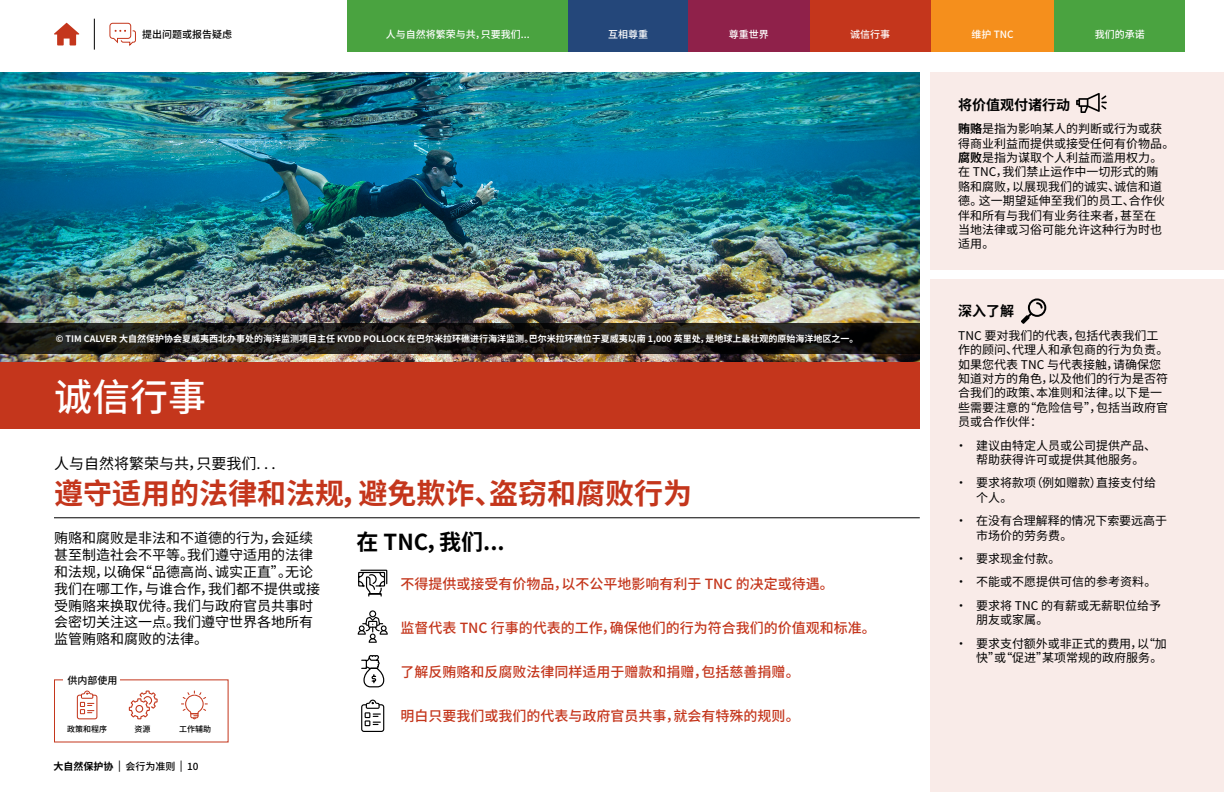
<style>
.page{position:relative;width:1224px;height:792px;background:#fff}
.page>*{position:absolute;margin:0;border:0;box-sizing:border-box;transform-origin:0 0}
.t1{font:500 38px "Source Han Sans CN";color:#fff}
.t2{font:700 29px "Source Han Sans CN";color:#c4361c}
.t3{font:700 22px "Source Han Sans CN";color:#000}
.t4{font:15px "Source Han Sans CN";color:#000}
.t5{font:14px/16.8px "Source Han Sans CN";color:#000}
.t6{font:500 14px "Source Han Sans CN";color:#c4361c}
.t7{font:700 14px "Source Han Sans CN";color:#000}
.t8{font:12px/14.4px "Source Han Sans CN";color:#000}
.t9{font:500 10px "Source Han Sans CN";color:#fff}
.t10{font:500 10px "Source Han Sans CN";color:#000}
.t11{font:700 9px "Source Han Sans CN";color:#fff}
.t12{font:500 8px "Source Han Sans CN";color:#000}
.s1{font-weight:700}
</style>
<div class="page">
<img style="left:0;top:72px;width:920px;height:291px">
<svg style="left:54px;top:23px;width:25px;height:22px"></svg>
<hr style="left:94px;top:19px;width:1px;height:31px;background:#000">
<div style="left:0;top:363px;width:920px;height:66px;background:#c4361c"></div>
<hr style="left:54px;top:517px;width:866px;height:1px;background:#000">
<svg style="left:358px;top:569px;width:30px;height:28px"></svg>
<svg style="left:358px;top:610px;width:30px;height:33px"></svg>
<svg style="left:361px;top:655px;width:24px;height:33px"></svg>
<svg style="left:361px;top:700px;width:23px;height:32px"></svg>
<div style="left:931px;top:72px;width:293px;height:720px;background:#f9ebe8"></div>
<div style="left:926px;top:270px;width:298px;height:9px;background:#fff"></div>
<svg style="left:1021px;top:298px;width:25px;height:26px"></svg>
<svg style="left:0;top:323px;width:920px;height:30px;background:#1b1915"></svg>
<svg style="left:109px;top:22px;width:27px;height:24px"></svg>
<div style="left:348px;top:0;width:220px;height:51px;background:#4aa340"></div>
<div style="left:568px;top:0;width:120px;height:51px;background:#24477a"></div>
<div style="left:688px;top:0;width:122px;height:51px;background:#8f214a"></div>
<div style="left:810px;top:0;width:121px;height:51px;background:#c4361c"></div>
<div style="left:931px;top:0;width:123px;height:51px;background:#f58f1c"></div>
<div style="left:1054px;top:0;width:131px;height:51px;background:#4aa340"></div>
<svg style="left:77px;top:691px;width:20px;height:28px"></svg>
<svg style="left:181px;top:691px;width:27px;height:28px"></svg>
<svg style="left:129px;top:691px;width:29px;height:28px"></svg>
<svg style="left:1076px;top:93px;width:31px;height:20px"></svg>
<p class="t10" style="left:142px;top:29px;width:91px">提出问题或报告疑虑</p>
<p class="t9" style="left:386px;top:29px;width:145px">人与自然将繁荣与共，只要我们...</p>
<p class="t9" style="left:608px;top:29px;width:41px">互相尊重</p>
<p class="t9" style="left:729px;top:29px;width:41px">尊重世界</p>
<p class="t9" style="left:850px;top:29px;width:41px">诚信行事</p>
<p class="t9" style="left:971px;top:29px;width:44px">维护 TNC</p>
<p class="t9" style="left:1095px;top:29px;width:51px">我们的承诺</p>
<p class="t11" style="left:56px;top:333px;width:804px">© TIM CALVER 大自然保护协会夏威夷西北办事处的海洋监测项目主任 KYDD POLLOCK 在巴尔米拉环礁进行海洋监测。巴尔米拉环礁位于夏威夷以南 1,000 英里处，是地球上最壮观的原始海洋地区之一。</p>
<p class="t1" style="left:54px;top:376px;width:153px">诚信行事</p>
<p class="t4" style="left:54px;top:455px;width:223px">人与自然将繁荣与共，只要我们. . .</p>
<p class="t2" style="left:54px;top:477px;width:639px">遵守适用的法律和法规，避免欺诈、盗窃和腐败行为</p>
<p class="t5" style="left:54px;top:530px;width:267px">贿赂和腐败是非法和不道德的行为，会延续甚至制造社会不平等。我们遵守适用的法律和法规，以确保“品德高尚、诚实正直”。无论我们在哪工作，与谁合作，我们都不提供或接受贿赂来换取优待。我们与政府官员共事时会密切关注这一点。我们遵守世界各地所有监管贿赂和腐败的法律。</p>
<p class="t3" style="left:357px;top:529px;width:150px">在 TNC，我们...</p>
<p class="t6" style="left:401px;top:576px;width:435px">不得提供或接受有价物品，以不公平地影响有利于 TNC 的决定或待遇。</p>
<p class="t6" style="left:401px;top:620px;width:477px">监督代表 TNC 行事的代表的工作，确保他们的行为符合我们的价值观和标准。</p>
<p class="t6" style="left:401px;top:664px;width:401px">了解反贿赂和反腐败法律同样适用于赠款和捐赠，包括慈善捐赠。</p>
<p class="t6" style="left:401px;top:708px;width:401px">明白只要我们或我们的代表与政府官员共事，就会有特殊的规则。</p>
<p class="t10" style="left:68px;top:674px;width:51px">供内部使用</p>
<p class="t12" style="left:67px;top:724px;width:41px">政策和程序</p>
<p class="t12" style="left:134px;top:724px;width:17px">资源</p>
<p class="t12" style="left:179px;top:724px;width:33px">工作辅助</p>
<p class="t10" style="left:54px;top:761px;width:147px"><span class="s1">大自然保护协</span> | 会行为准则 | 10</p>
<p class="t7" style="left:958px;top:97px;width:113px">将价值观付诸行动</p>
<p class="t8" style="left:958px;top:122px;width:218px"><span class="s1">贿赂</span>是指为影响某人的判断或行为或获得商业利益而提供或接受任何有价物品。<span class="s1">腐败</span>是指为谋取个人利益而滥用权力。在 TNC，我们禁止运作中一切形式的贿<br>赂和腐败，以展现我们的诚实、诚信和道德。这一期望延伸至我们的员工、合作伙伴和所有与我们有业务往来者，甚至在<br>当地法律或习俗可能允许这种行为时也适用。</p>
<p class="t7" style="left:958px;top:303px;width:57px">深入了解</p>
<p class="t8" style="left:958px;top:328px;width:212px">TNC 要对我们的代表，包括代表我们工作的顾问、代理人和承包商的行为负责。如果您代表 TNC 与代表接触，请确保您知道对方的角色，以及他们的行为是否符合我们的政策、本准则和法律。以下是一些需要注意的“危险信号”，包括当政府官员或合作伙伴：</p>
<p class="t8" style="left:976px;top:438px;width:181px;text-indent:-21px">• 建议由特定人员或公司提供产品、帮助获得许可或提供其他服务。</p>
<p class="t8" style="left:976px;top:476px;width:181px;text-indent:-21px">• 要求将款项（例如赠款）直接支付给个人。</p>
<p class="t8" style="left:976px;top:514px;width:192px;text-indent:-21px">• 在没有合理解释的情况下索要远高于市场价的劳务费。</p>
<p class="t8" style="left:955px;top:552px;width:107px">• 要求现金付款。</p>
<p class="t8" style="left:955px;top:575px;width:203px">• 不能或不愿提供可信的参考资料。</p>
<p class="t8" style="left:976px;top:598px;width:186px;text-indent:-21px">• 要求将 TNC 的有薪或无薪职位给予朋友或家属。</p>
<p class="t8" style="left:976px;top:636px;width:192px;text-indent:-21px">• 要求支付额外或非正式的费用，以“加快”或“促进”某项常规的政府服务。</p>
</div>
